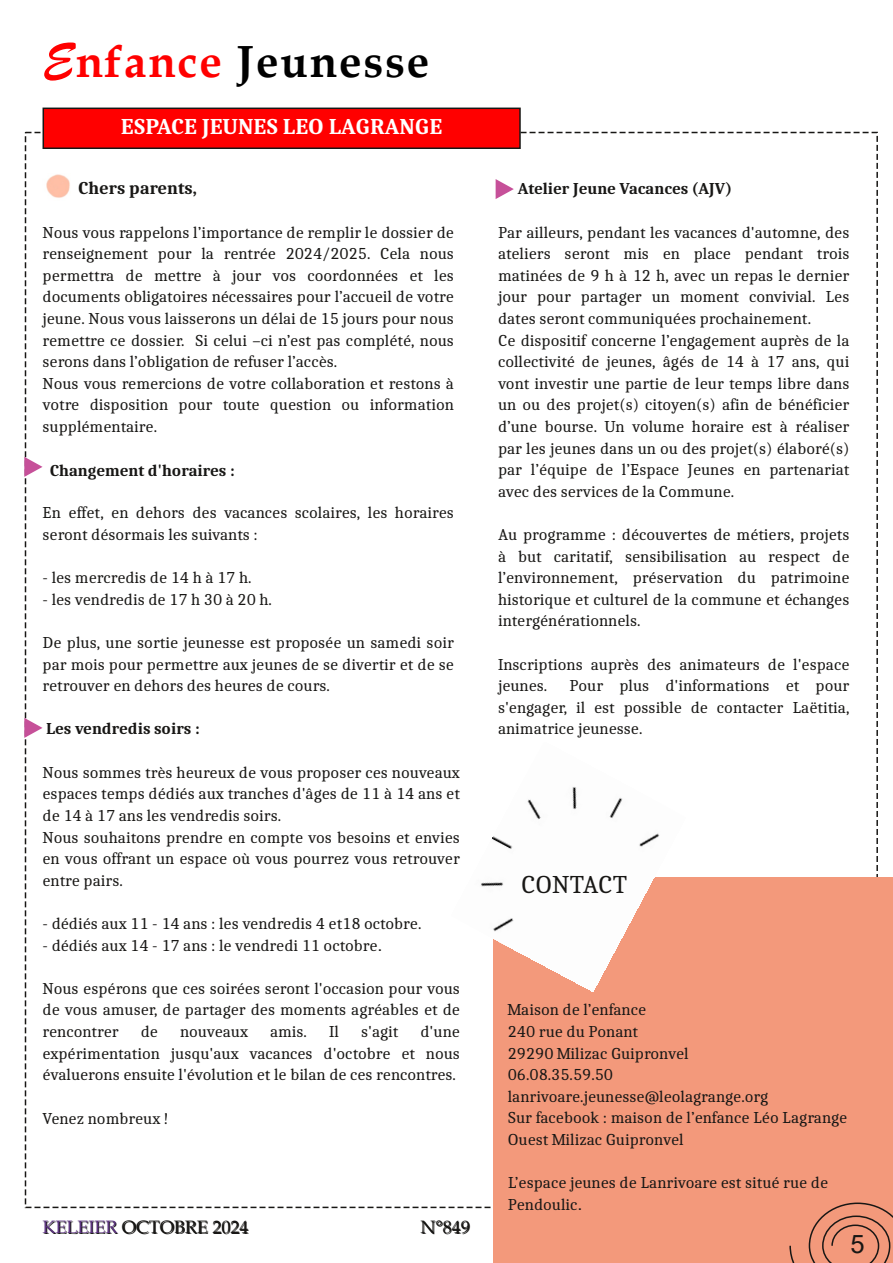
<style>
.page{position:relative;width:893px;height:1263px;background:#fff}
.page>*{position:absolute;margin:0;border:0;box-sizing:border-box;transform-origin:0 0}
.t1{font:700 45px "Book Antiqua";letter-spacing:.04em;color:#000}
.t2{font:25.5px "Caladea";color:#181715}
.t3{font:25.5px "Arial";color:#181715}
.t4{font:700 22.5px "Caladea";color:#fff}
.t5{font:18px "Book Antiqua";color:#181715}
.t6{font:700 18px "Caladea";color:#181715}
.t7{font:16.5px/21.6px "Caladea";color:#181715}
.t8{font:700 16.5px "Caladea";letter-spacing:-.005em;color:#181715}
.s1{font-family:"Brush Script";font-weight:400;font-size:51px;color:#f00}
.s2{color:#f00}
.s3{font-family:"Arial";font-size:18px}
</style>
<div class="page">
<div style="left:493px;top:877px;width:400px;height:386px;background:#f3997b"></div>
<svg style="left:789px;top:1202px;width:104px;height:61px"></svg>
<img style="left:480px;top:787px;width:180px;height:204px">
<div style="left:43px;top:108px;width:477px;height:40px;background:#f00"></div>
<div style="left:43px;top:108px;width:478px;height:41px;border:2px solid #181715"></div>
<img style="left:46px;top:174px;width:24px;height:24px">
<svg style="left:496px;top:179px;width:18px;height:20px"></svg>
<svg style="left:24px;top:718px;width:19px;height:20px"></svg>
<svg style="left:24px;top:457px;width:19px;height:20px"></svg>
<h1 class="t1" style="left:43px;top:35px;width:388px"><span class="s1">E</span><span class="s2">nfance</span> Jeunesse</h1>
<h3 class="t4" style="left:121px;top:112px;width:323px">ESPACE JEUNES LEO LAGRANGE</h3>
<p class="t6" style="left:78px;top:177px;width:120px">Chers parents,</p>
<p class="t7" style="left:43px;top:221px;width:413px">Nous vous rappelons l’importance de remplir le dossier de renseignement pour la rentrée 2024/2025. Cela nous permettra de mettre à jour vos coordonnées et les documents obligatoires nécessaires pour l’accueil de votre jeune. Nous vous laisserons un délai de 15 jours pour nous remettre ce dossier. Si celui –ci n’est pas complété, nous serons dans l’obligation de refuser l’accès.<br>Nous vous remercions de votre collaboration et restons à votre disposition pour toute question ou information supplémentaire.</p>
<p class="t8" style="left:50px;top:460px;width:186px">Changement d'horaires :</p>
<p class="t7" style="left:43px;top:502px;width:413px">En effet, en dehors des vacances scolaires, les horaires seront désormais les suivants :</p>
<p class="t7" style="left:43px;top:566px;width:211px">- les mercredis de 14 h à 17 h.</p>
<p class="t7" style="left:43px;top:588px;width:231px">- les vendredis de 17 h 30 à 20 h.</p>
<p class="t7" style="left:43px;top:631px;width:413px;text-align:justify">De plus, une sortie jeunesse est proposée un samedi soir par mois pour permettre aux jeunes de se divertir et de se retrouver en dehors des heures de cours.</p>
<p class="t8" style="left:46px;top:719px;width:155px">Les vendredis soirs :</p>
<p class="t7" style="left:43px;top:761px;width:419px">Nous sommes très heureux de vous proposer ces nouveaux espaces temps dédiés aux tranches d'âges de 11 à 14 ans et de 14 à 17 ans les vendredis soirs.<br>Nous souhaitons prendre en compte vos besoins et envies en vous offrant un espace où vous pourrez vous retrouver entre pairs.</p>
<p class="t7" style="left:43px;top:912px;width:380px">- dédiés aux 11 - 14 ans : les vendredis 4 et18 octobre.</p>
<p class="t7" style="left:43px;top:934px;width:341px">- dédiés aux 14 - 17 ans : le vendredi 11 octobre<span class="s3">.</span></p>
<p class="t7" style="left:43px;top:977px;width:419px;text-align:justify">Nous espérons que ces soirées seront l'occasion pour vous de vous amuser, de partager des moments agréables et de rencontrer</p>
<p class="t7" style="left:43px;top:1020px;width:419px;text-align:justify;text-indent:378px">d'une expérimentation jusqu'aux vacances d'octobre et nous évaluerons ensuite l'évolution et le bilan de ces rencontres.</p>
<p class="t7" style="left:43px;top:1107px;width:128px">Venez nombreux !</p>
<p class="t7" style="left:141px;top:1020px;width:19px">de</p>
<p class="t7" style="left:180px;top:1020px;width:69px">nouveaux</p>
<p class="t7" style="left:270px;top:1020px;width:38px">amis.</p>
<p class="t7" style="left:329px;top:1020px;width:11px">Il</p>
<p class="t7" style="left:361px;top:1020px;width:39px">s'agit</p>
<p class="t5" style="left:43px;top:1217px;width:207px">KELEIER OCTOBRE 2024</p>
<p class="t5" style="left:421px;top:1217px;width:51px">N°849</p>
<p class="t8" style="left:518px;top:179px;width:216px">Atelier Jeune Vacances (AJV)</p>
<p class="t7" style="left:498px;top:221px;width:353px">Par ailleurs, pendant les vacances d'automne, des ateliers seront mis en place pendant trois matinées de 9 h à 12 h, avec un repas le dernier jour pour partager un moment convivial. Les dates seront communiquées prochainement.<br>Ce dispositif concerne l’engagement auprès de la collectivité de jeunes, âgés de 14 à 17 ans, qui vont investir une partie de leur temps libre dans un ou des projet(s) citoyen(s) afin de bénéficier d’une bourse. Un volume horaire est à réaliser par les jeunes dans un ou des projet(s) élaboré(s) par l’équipe de l’Espace Jeunes en partenariat avec des services de la Commune.</p>
<p class="t7" style="left:498px;top:523px;width:353px;text-align:justify">Au programme : découvertes de métiers, projets à but caritatif, sensibilisation au respect de l’environnement, préservation du patrimoine historique et culturel de la commune et échanges intergénérationnels.</p>
<p class="t7" style="left:498px;top:653px;width:353px">Inscriptions auprès des animateurs de l'espace jeunes.</p>
<p class="t7" style="left:498px;top:674px;width:353px;text-align:justify;text-indent:72px">Pour plus d'informations et pour s'engager, il est possible de contacter Laëtitia, animatrice jeunesse.</p>
<h2 class="t2" style="left:521px;top:869px;width:108px">CONTACT</h2>
<p class="t7" style="left:508px;top:998px;width:341px">Maison de l’enfance<br>240 rue du Ponant<br>29290 Milizac Guipronvel<br>06.08.35.59.50 lanrivoare.jeunesse@leolagrange.org<br>Sur facebook : maison de l’enfance Léo Lagrange<br>Ouest Milizac Guipronvel</p>
<p class="t7" style="left:508px;top:1171px;width:322px">L’espace jeunes de Lanrivoare est situé rue de<br>Pendoulic<span class="s3">.</span></p>
<h2 class="t3" style="left:850px;top:1230px;width:16px">5</h2>
</div>
